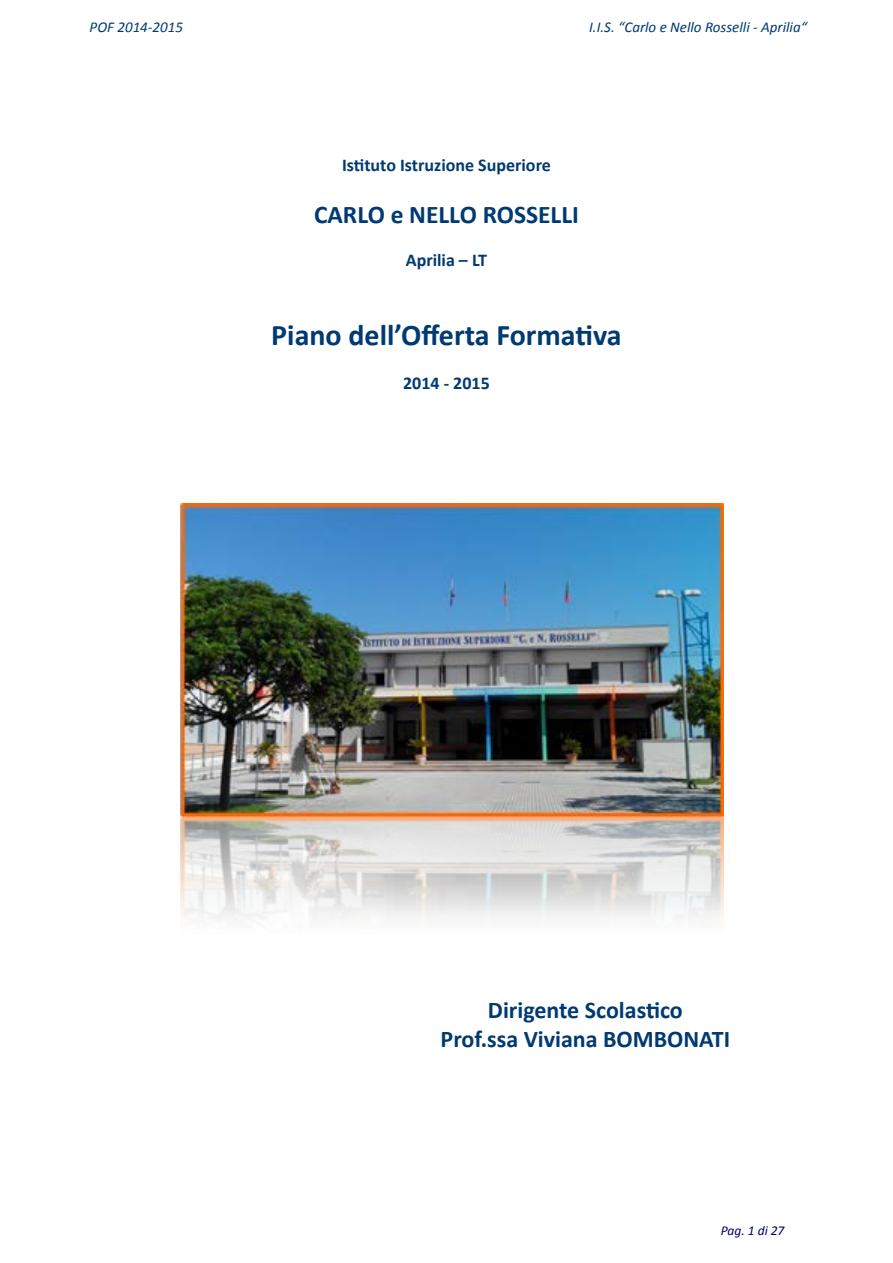
<style>
.page{position:relative;width:893px;height:1263px;background:#fff}
.page>*{position:absolute;margin:0;border:0;box-sizing:border-box;transform-origin:0 0}
.t1{font:700 30px "Calibri";color:#003a72}
.t2{font:700 25.5px "Calibri";color:#003a72}
.t3{font:700 24px "Calibri";color:#003a72}
.t4{font:700 18px "Calibri";color:#003a72}
.t5{font:italic 15px "Calibri";color:#003a72}
.t6{font:italic 13.5px "Calibri";color:#000064}
</style>
<div class="page">
<img style="left:180px;top:504px;width:543px;height:416px">
<p class="t5" style="left:90px;top:17px;width:95px">POF 2014-2015</p>
<p class="t5" style="left:589px;top:17px;width:219px">I.I.S. “Carlo e Nello Rosselli - Aprilia“</p>
<p class="t4" style="left:342px;top:152px;width:210px">Istituto Istruzione Superiore</p>
<p class="t2" style="left:314px;top:197px;width:266px">CARLO e NELLO ROSSELLI</p>
<p class="t4" style="left:406px;top:248px;width:83px">Aprilia – LT</p>
<p class="t1" style="left:271px;top:314px;width:352px">Piano dell’Offerta Formativa</p>
<p class="t4" style="left:403px;top:370px;width:88px">2014 - 2015</p>
<p class="t3" style="left:488px;top:993px;width:196px">Dirigente Scolastico</p>
<p class="t3" style="left:441px;top:1022px;width:291px">Prof.ssa Viviana BOMBONATI</p>
<p class="t6" style="left:721px;top:1221px;width:65px">Pag. 1 di 27</p>
</div>
